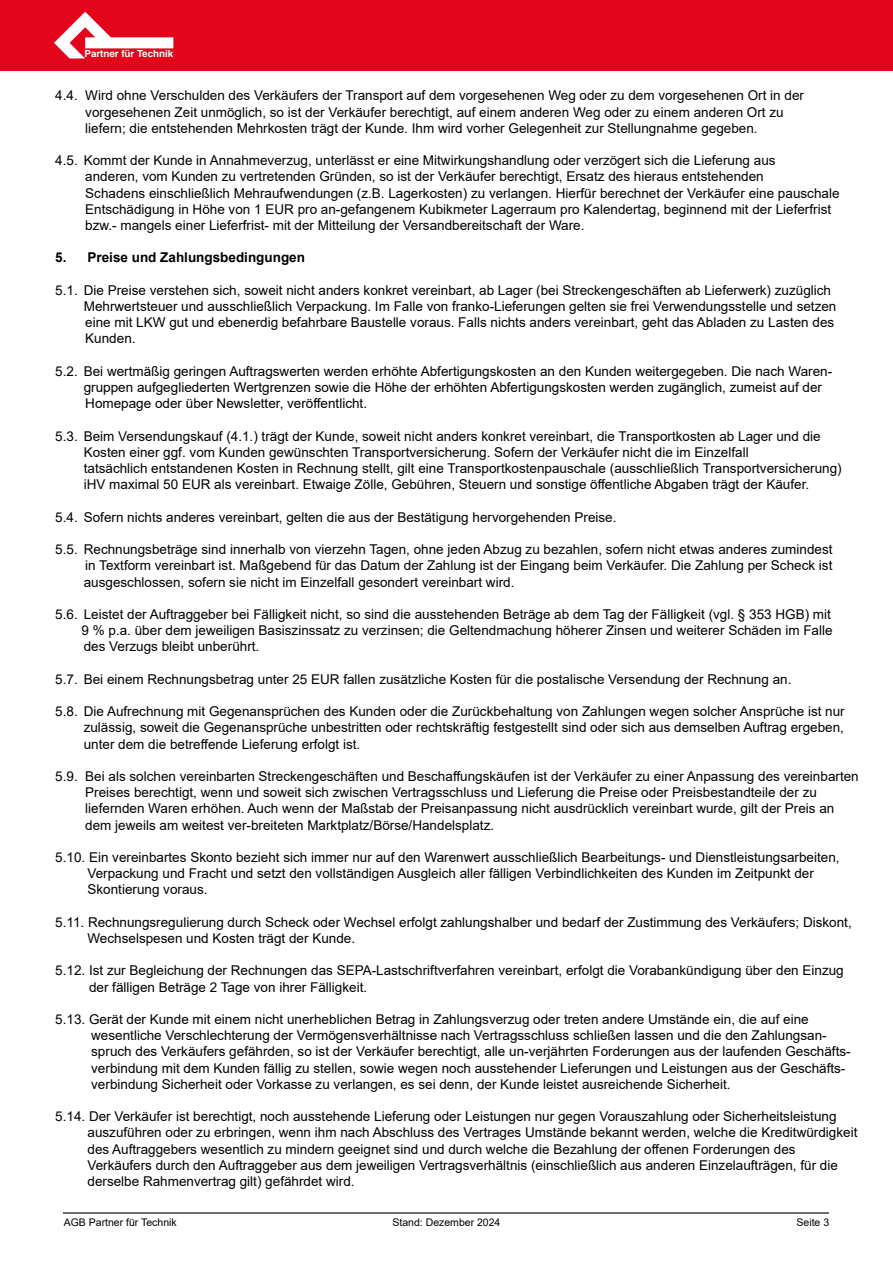
<style>
.page{position:relative;width:893px;height:1263px;background:#fff}
.page>*{position:absolute;margin:0;border:0;box-sizing:border-box;transform-origin:0 0}
.t1{font:13.5px/16.2px "Arial";color:#000}
.t2{font:700 13.5px "Arial";color:#000}
.t3{font:10.5px "Arial";color:#000}
.t4{font:700 9.75px "Switzerland";color:#fff}
</style>
<div class="page">
<div style="left:0;top:0;width:893px;height:70px;background:#e3051b"></div>
<svg style="left:54px;top:12px;width:119px;height:46px"></svg>
<hr style="left:64px;top:1212px;width:765px;height:1px;background:#706f6f">
<p class="t4" style="left:84px;top:48px;width:90px">Partner für Technik</p>
<p class="t1" style="left:85px;top:88px;width:720px;text-indent:-30px">4.4. Wird ohne Verschulden des Verkäufers der Transport auf dem vorgesehenen Weg oder zu dem vorgesehenen Ort in der vorgesehenen Zeit unmöglich, so ist der Verkäufer berechtigt, auf einem anderen Weg oder zu einem anderen Ort zu liefern; die entstehenden Mehrkosten trägt der Kunde. Ihm wird vorher Gelegenheit zur Stellungnahme gegeben.</p>
<p class="t1" style="left:85px;top:152px;width:756px;text-indent:-30px">4.5. Kommt der Kunde in Annahmeverzug, unterlässt er eine Mitwirkungshandlung oder verzögert sich die Lieferung aus<br>anderen, vom Kunden zu vertretenden Gründen, so ist der Verkäufer berechtigt, Ersatz des hieraus entstehenden<br>Schadens einschließlich Mehraufwendungen (z.B. Lagerkosten) zu verlangen. Hierfür berechnet der Verkäufer eine pauschale Entschädigung in Höhe von 1 EUR pro an-gefangenem Kubikmeter Lagerraum pro Kalendertag, beginnend mit der Lieferfrist bzw.- mangels einer Lieferfrist- mit der Mitteilung der Versandbereitschaft der Ware.</p>
<p class="t2" style="left:55px;top:248px;width:251px">5. Preise und Zahlungsbedingungen</p>
<p class="t1" style="left:84px;top:282px;width:754px;text-indent:-28px">5.1. Die Preise verstehen sich, soweit nicht anders konkret vereinbart, ab Lager (bei Streckengeschäften ab Lieferwerk) zuzüglich Mehrwertsteuer und ausschließlich Verpackung. Im Falle von franko-Lieferungen gelten sie frei Verwendungsstelle und setzen eine mit LKW gut und ebenerdig befahrbare Baustelle voraus. Falls nichts anders vereinbart, geht das Abladen zu Lasten des Kunden.</p>
<p class="t1" style="left:84px;top:363px;width:750px;text-indent:-28px">5.2. Bei wertmäßig geringen Auftragswerten werden erhöhte Abfertigungskosten an den Kunden weitergegeben. Die nach Waren&shy;gruppen aufgegliederten Wertgrenzen sowie die Höhe der erhöhten Abfertigungskosten werden zugänglich, zumeist auf der<br>Homepage oder über Newsletter, veröffentlicht.</p>
<p class="t1" style="left:84px;top:428px;width:759px;text-indent:-28px">5.3. Beim Versendungskauf (4.1.) trägt der Kunde, soweit nicht anders konkret vereinbart, die Transportkosten ab Lager und die Kosten einer ggf. vom Kunden gewünschten Transportversicherung. Sofern der Verkäufer nicht die im Einzelfall<br>tatsächlich entstandenen Kosten in Rechnung stellt, gilt eine Transportkostenpauschale (ausschließlich Transportversicherung) iHV maximal 50 EUR als vereinbart. Etwaige Zölle, Gebühren, Steuern und sonstige öffentliche Abgaben trägt der Käufer.</p>
<p class="t1" style="left:55px;top:509px;width:563px">5.4. Sofern nichts anderes vereinbart, gelten die aus der Bestätigung hervorgehenden Preise.</p>
<p class="t1" style="left:84px;top:541px;width:750px;text-align:justify;text-indent:-28px">5.5. Rechnungsbeträge sind innerhalb von vierzehn Tagen, ohne jeden Abzug zu bezahlen, sofern nicht etwas anderes zumindest in Textform vereinbart ist. Maßgebend für das Datum der Zahlung ist der Eingang beim Verkäufer. Die Zahlung per Scheck ist ausgeschlossen, sofern sie nicht im Einzelfall gesondert vereinbart wird.</p>
<p class="t1" style="left:82px;top:606px;width:753px;text-indent:-26px">5.6. Leistet der Auftraggeber bei Fälligkeit nicht, so sind die ausstehenden Beträge ab dem Tag der Fälligkeit (vgl. § 353 HGB) mit<br>9 % p.a. über dem jeweiligen Basiszinssatz zu verzinsen; die Geltendmachung höherer Zinsen und weiterer Schäden im Falle des Verzugs bleibt unberührt.</p>
<p class="t1" style="left:55px;top:671px;width:738px">5.7. Bei einem Rechnungsbetrag unter 25 EUR fallen zusätzliche Kosten für die postalische Versendung der Rechnung an.</p>
<p class="t1" style="left:84px;top:703px;width:762px;text-align:justify;text-indent:-28px">5.8. Die Aufrechnung mit Gegenansprüchen des Kunden oder die Zurückbehaltung von Zahlungen wegen solcher Ansprüche ist nur zulässig, soweit die Gegenansprüche unbestritten oder rechtskräftig festgestellt sind oder sich aus demselben Auftrag ergeben, unter dem die betreffende Lieferung erfolgt ist.</p>
<p class="t1" style="left:85px;top:768px;width:775px;text-indent:-30px">5.9. Bei als solchen vereinbarten Streckengeschäften und Beschaffungskäufen ist der Verkäufer zu einer Anpassung des vereinbarten Preises berechtigt, wenn und soweit sich zwischen Vertragsschluss und Lieferung die Preise oder Preisbestandteile der zu liefernden Waren erhöhen. Auch wenn der Maßstab der Preisanpassung nicht ausdrücklich vereinbart wurde, gilt der Preis an dem jeweils am weitest ver-breiteten Marktplatz/Börse/Handelsplatz.</p>
<p class="t1" style="left:87px;top:849px;width:754px;text-indent:-32px">5.10. Ein vereinbartes Skonto bezieht sich immer nur auf den Warenwert ausschließlich Bearbeitungs- und Dienstleistungsarbeiten,<br>Verpackung und Fracht und setzt den vollständigen Ausgleich aller fälligen Verbindlichkeiten des Kunden im Zeitpunkt der<br>Skontierung voraus.</p>
<p class="t1" style="left:87px;top:914px;width:766px;text-indent:-32px">5.11. Rechnungsregulierung durch Scheck oder Wechsel erfolgt zahlungshalber und bedarf der Zustimmung des Verkäufers; Diskont,<br>Wechselspesen und Kosten trägt der Kunde.</p>
<p class="t1" style="left:89px;top:962px;width:756px;text-indent:-34px">5.12. Ist zur Begleichung der Rechnungen das SEPA-Lastschriftverfahren vereinbart, erfolgt die Vorabankündigung über den Einzug der fälligen Beträge 2 Tage von ihrer Fälligkeit.</p>
<p class="t1" style="left:91px;top:1011px;width:761px;text-indent:-36px">5.13. Gerät der Kunde mit einem nicht unerheblichen Betrag in Zahlungsverzug oder treten andere Umstände ein, die auf eine wesentliche Verschlechterung der Vermögensverhältnisse nach Vertragsschluss schließen lassen und die den Zahlungsan&shy;spruch des Verkäufers gefährden, so ist der Verkäufer berechtigt, alle un-verjährten Forderungen aus der laufenden Geschäfts&shy;verbindung mit dem Kunden fällig zu stellen, sowie wegen noch ausstehender Lieferungen und Leistungen aus der Geschäfts&shy;verbindung Sicherheit oder Vorkasse zu verlangen, es sei denn, der Kunde leistet ausreichende Sicherheit.</p>
<p class="t1" style="left:87px;top:1108px;width:771px;text-indent:-32px">5.14. Der Verkäufer ist berechtigt, noch ausstehende Lieferung oder Leistungen nur gegen Vorauszahlung oder Sicherheitsleistung auszuführen oder zu erbringen, wenn ihm nach Abschluss des Vertrages Umstände bekannt werden, welche die Kreditwürdigkeit des Auftraggebers wesentlich zu mindern geeignet sind und durch welche die Bezahlung der offenen Forderungen des Verkäufers durch den Auftraggeber aus dem jeweiligen Vertragsverhältnis (einschließlich aus anderen Einzelaufträgen, für die derselbe Rahmenvertrag gilt) gefährdet wird.</p>
<p class="t3" style="left:64px;top:1215px;width:115px">AGB Partner für Technik</p>
<p class="t3" style="left:392px;top:1215px;width:109px">Stand: Dezember 2024</p>
<p class="t3" style="left:796px;top:1215px;width:34px">Seite 3</p>
</div>
